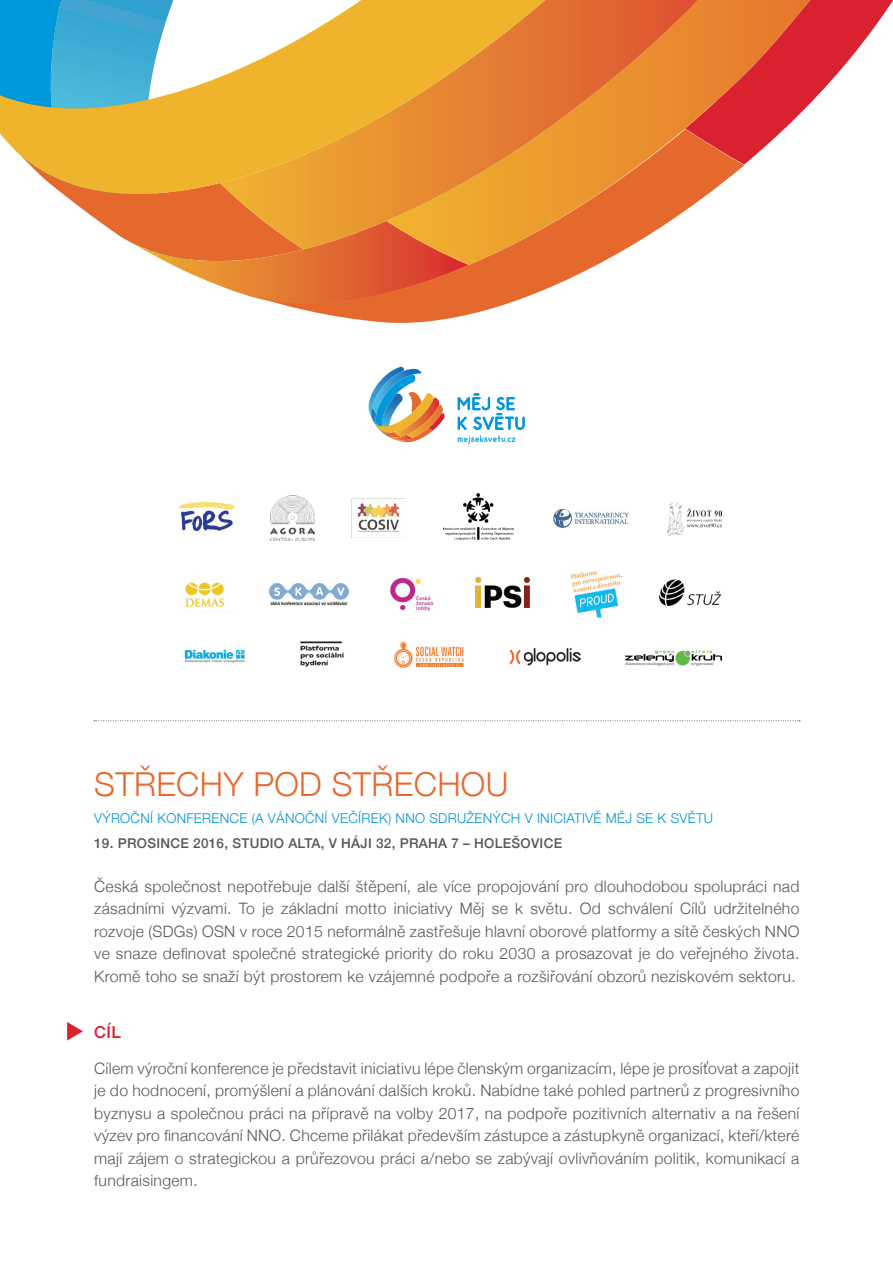
<style>
.page{position:relative;width:893px;height:1263px;background:#fff}
.page>*{position:absolute;margin:0;border:0;box-sizing:border-box;transform-origin:0 0}
.t1{font:300 33px "Helvetica Neue";letter-spacing:.01em;color:#e6692d}
.t2{font:500 16.5px "Helvetica Neue";color:#da222f}
.t3{font:300 15.75px/22.5px "Helvetica Neue";letter-spacing:.02em;color:#57585a;text-align:justify}
.t4{font:300 13.5px "Helvetica Neue";letter-spacing:.02em;color:#0093d8}
.t5{font:500 13.5px "Helvetica Neue";letter-spacing:.02em;color:#57585a}
</style>
<div class="page">
<svg style="left:77px;top:205px;width:168px;height:90px"></svg>
<svg style="left:245px;top:249px;width:352px;height:74px;fill:#e56931"></svg>
<svg style="left:810px;top:0;width:83px;height:104px"></svg>
<svg style="left:386px;top:0;width:424px;height:265px"></svg>
<svg style="left:220px;top:205px;width:478px;height:44px;background:#e9903f"></svg>
<svg style="left:0;top:0;width:754px;height:205px;background:#d6a055"></svg>
<svg style="left:368px;top:367px;width:77px;height:75px"></svg>
<svg style="left:458px;top:393px;width:67px;height:51px"></svg>
<svg style="left:94px;top:720px;width:706px;height:1px"></svg>
<svg style="left:67px;top:1022px;width:16px;height:18px"></svg>
<img style="left:179px;top:502px;width:54px;height:28px">
<img style="left:390px;top:577px;width:43px;height:34px">
<img style="left:667px;top:503px;width:54px;height:32px">
<img style="left:271px;top:495px;width:43px;height:46px">
<img style="left:300px;top:641px;width:44px;height:26px">
<img style="left:179px;top:582px;width:51px;height:31px">
<img style="left:475px;top:577px;width:54px;height:31px">
<img style="left:443px;top:493px;width:71px;height:46px">
<img style="left:184px;top:649px;width:61px;height:14px">
<img style="left:394px;top:641px;width:70px;height:27px">
<img style="left:357px;top:503px;width:43px;height:29px">
<img style="left:625px;top:650px;width:96px;height:16px">
<img style="left:510px;top:648px;width:70px;height:18px">
<img style="left:570px;top:571px;width:52px;height:47px">
<img style="left:270px;top:584px;width:78px;height:22px">
<img style="left:659px;top:579px;width:62px;height:28px">
<img style="left:553px;top:509px;width:76px;height:19px">
<h1 class="t1" style="left:94px;top:758px;width:416px">střechy pod střechou</h1>
<p class="t4" style="left:94px;top:807px;width:620px">Výroční konference (a Vánoční Večírek) nno sdružených V iniciatiVě Měj se k sVětu</p>
<p class="t5" style="left:94px;top:832px;width:469px">19. PROSINCE 2016, STUDIO ALTA, V HÁJI 32, PRAHA 7 – HOLEŠOVICE</p>
<p class="t3" style="left:94px;top:874px;width:707px">česká společnost nepotřebuje další štěpení, ale více propojování pro dlouhodobou spolupráci nad zásadními výzvami. to je základní motto iniciativy Měj se k světu. od schválení cílů udržitelného rozvoje (sdGs) osn v roce 2015 neformálně zastřešuje hlavní oborové platformy a sítě českých nno ve snaze definovat společné strategické priority do roku 2030 a prosazovat je do veřejného života. kromě toho se snaží být prostorem ke vzájemné podpoře a rozšiřování obzorů neziskovém sektoru.</p>
<p class="t2" style="left:94px;top:1019px;width:28px">CÍL</p>
<p class="t3" style="left:94px;top:1055px;width:707px">cílem výroční konference je představit iniciativu lépe členským organizacím, lépe je prosíťovat a zapojit je do hodnocení, promýšlení a plánování dalších kroků. nabídne také pohled partnerů z progresivního byznysu a společnou práci na přípravě na volby 2017, na podpoře pozitivních alternativ a na řešení výzev pro financování nno. chceme přilákat především zástupce a zástupkyně organizací, kteří/které mají zájem o strategickou a průřezovou práci a/nebo se zabývají ovlivňováním politik, komunikací a fundraisingem.</p>
</div>
